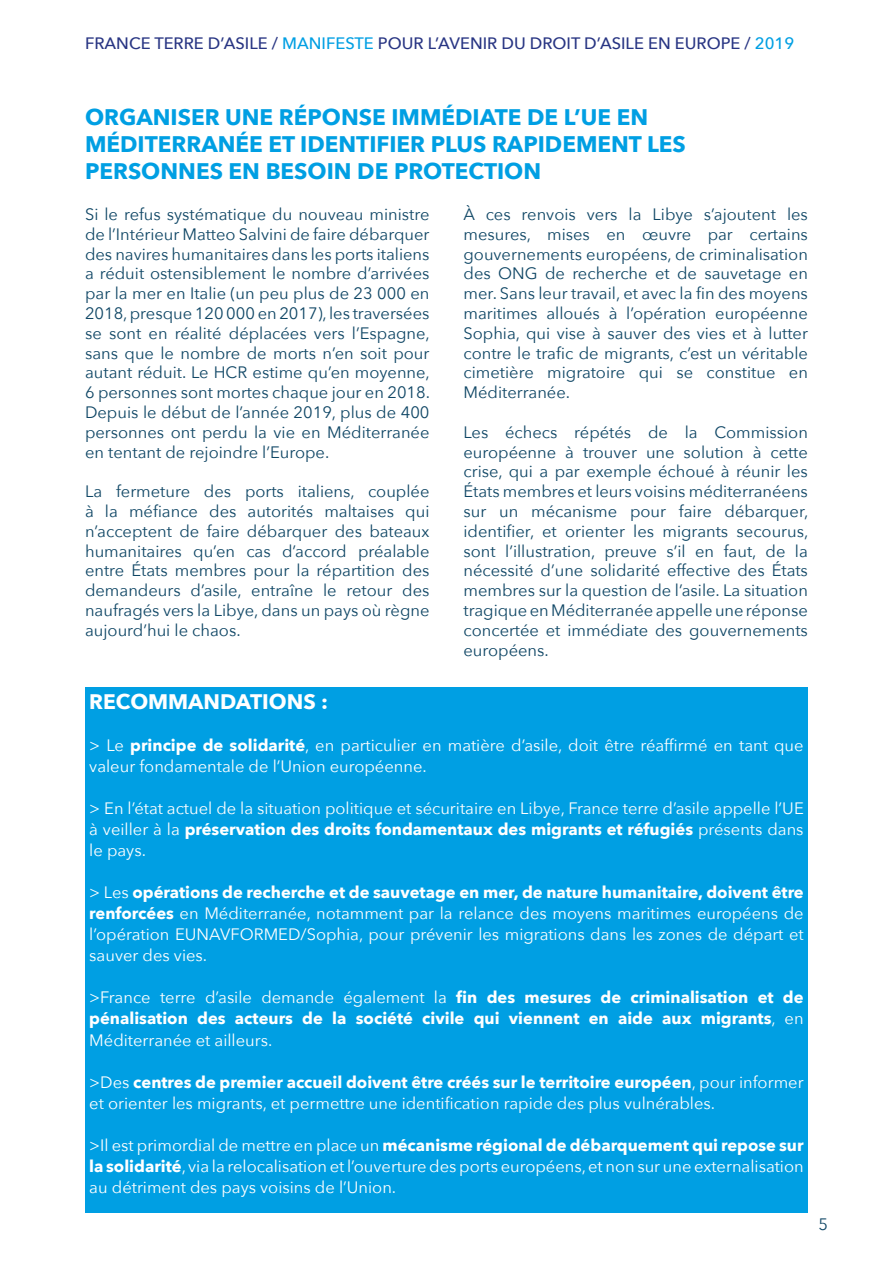
<style>
.page{position:relative;width:893px;height:1263px;background:#fff}
.page>*{position:absolute;margin:0;border:0;box-sizing:border-box;transform-origin:0 0}
.t1{font:700 22.5px/27px "Avenir Next";color:#009fe3}
.t2{font:700 21px "Avenir Next";color:#fff}
.t3{font:16.5px/19.8px "Avenir Next";color:#0f4665;text-align:justify}
.t4{font:16.5px/21px "Avenir Next";color:#fff;text-align:justify}
.t5{font:700 16.5px/21px "Avenir Next";color:#fff;text-align:justify}
.t6{font:500 16.5px "Avenir Next";color:#283583}
.s1{color:#009fe3}
.s2{font-weight:700}
.s3{font-weight:400}
</style>
<div class="page">
<div style="left:85px;top:688px;width:723px;height:525px;background:#009fe3"></div>
<p class="t6" style="left:85px;top:29px;width:711px">FRANCE TERRE D’ASILE / <span class="s1">MANIFESTE</span> POUR L’AVENIR DU DROIT D’ASILE EN EUROPE / <span class="s1">2019</span></p>
<h1 class="t1" style="left:85px;top:103px;width:602px">ORGANISER UNE RÉPONSE IMMÉDIATE DE L’UE EN<br>MÉDITERRANÉE ET IDENTIFIER PLUS RAPIDEMENT LES<br>PERSONNES EN BESOIN DE PROTECTION</h1>
<p class="t3" style="left:85px;top:204px;width:346px">Si le refus systématique du nouveau ministre de l’Intérieur Matteo Salvini de faire débarquer des navires humanitaires dans les ports italiens a réduit ostensiblement le nombre d’arrivées par la mer en Italie (un peu plus de 23 000 en 2018, presque 120 000 en 2017), les traversées se sont en réalité déplacées vers l’Espagne, sans que le nombre de morts n’en soit pour autant réduit. Le HCR estime qu’en moyenne, 6 personnes sont mortes chaque jour en 2018.<br>Depuis le début de l’année 2019, plus de 400 personnes ont perdu la vie en Méditerranée en tentant de rejoindre l’Europe.</p>
<p class="t3" style="left:85px;top:481px;width:346px">La fermeture des ports italiens, couplée à la méfiance des autorités maltaises qui n’acceptent de faire débarquer des bateaux humanitaires qu’en cas d’accord préalable entre États membres pour la répartition des demandeurs d’asile, entraîne le retour des naufragés vers la Libye, dans un pays où règne aujourd’hui le chaos.</p>
<p class="t3" style="left:463px;top:204px;width:346px">À ces renvois vers la Libye s’ajoutent les mesures, mises en œuvre par certains gouvernements européens, de criminalisation des ONG de recherche et de sauvetage en mer. Sans leur travail, et avec la fin des moyens maritimes alloués à l’opération européenne Sophia, qui vise à sauver des vies et à lutter contre le trafic de migrants, c’est un véritable cimetière migratoire qui se constitue en Méditerranée.</p>
<p class="t3" style="left:463px;top:421px;width:346px">Les échecs répétés de la Commission européenne à trouver une solution à cette crise, qui a par exemple échoué à réunir les États membres et leurs voisins méditerranéens sur un mécanisme pour faire débarquer, identifier, et orienter les migrants secourus, sont l’illustration, preuve s’il en faut, de la nécessité d’une solidarité effective des États membres sur la question de l’asile. La situation tragique en Méditerranée appelle une réponse concertée et immédiate des gouvernements européens.</p>
<p class="t2" style="left:89px;top:683px;width:240px">RECOMMANDATIONS :</p>
<p class="t4" style="left:89px;top:734px;width:716px">&gt; Le <span class="s2">principe de solidarité</span>, en particulier en matière d’asile, doit être réaffirmé en tant que valeur fondamentale de l’Union européenne.</p>
<p class="t4" style="left:89px;top:797px;width:716px">&gt; En l’état actuel de la situation politique et sécuritaire en Libye, France terre d’asile appelle l’UE à veiller à la <span class="s2">préservation des droits fondamentaux des migrants et réfugiés</span> présents dans le pays.</p>
<p class="t4" style="left:89px;top:881px;width:716px">&gt; Les <span class="s2">opérations de recherche et de sauvetage en mer, de nature humanitaire, doivent être renforcées</span> en Méditerranée, notamment par la relance des moyens maritimes européens de l’opération EUNAVFORMED/Sophia, pour prévenir les migrations dans les zones de départ et sauver des vies.</p>
<p class="t5" style="left:89px;top:987px;width:716px"><span class="s3">&gt;France terre d’asile demande également la</span> fin des mesures de criminalisation et de pénalisation des acteurs de la société civile qui viennent en aide aux migrants<span class="s3">, en Méditerranée et ailleurs.</span></p>
<p class="t4" style="left:89px;top:1070px;width:716px">&gt;Des <span class="s2">centres de premier accueil doivent être créés sur le territoire européen</span>, pour informer et orienter les migrants, et permettre une identification rapide des plus vulnérables.</p>
<p class="t4" style="left:89px;top:1133px;width:716px">&gt;Il est primordial de mettre en place un <span class="s2">mécanisme régional de débarquement qui repose sur la solidarité</span>, via la relocalisation et l’ouverture des ports européens, et non sur une externalisation au détriment des pays voisins de l’Union.</p>
<p class="t3" style="left:818px;top:1213px;width:11px">5</p>
</div>
